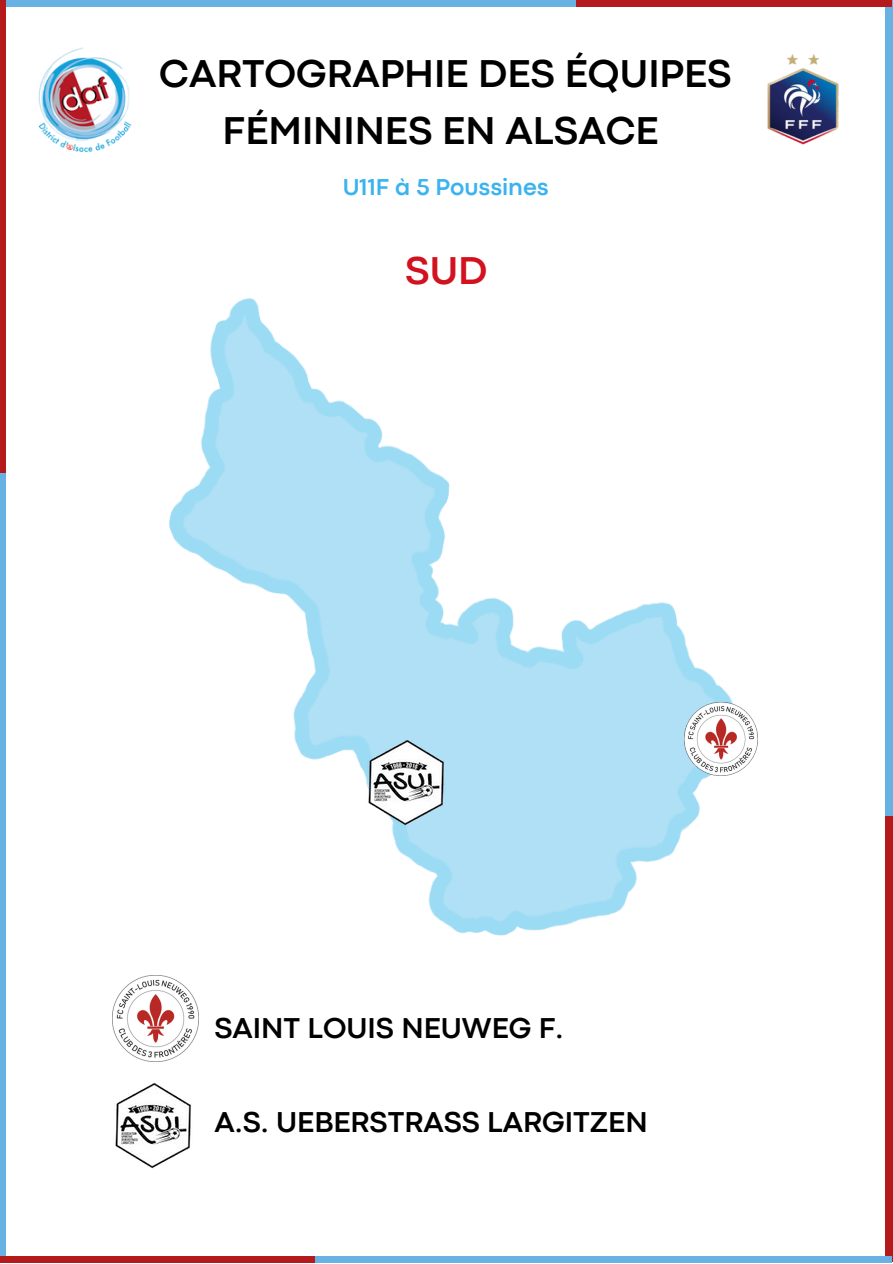
<style>
.page{position:relative;width:893px;height:1264px;background:#fff}
.page>*{position:absolute;margin:0;border:0;box-sizing:border-box;transform-origin:0 0}
.t1{font:700 40.5px/56.2px "Codec Pro";color:#000;text-align:center}
.t2{font:700 40.5px "Codec Pro";color:#d3121f}
.t3{font:700 30px "Codec Pro";color:#000}
.t4{font:700 24px "Codec Pro";color:#3ab3ef}
</style>
<div class="page">
<img style="left:38px;top:47px;width:94px;height:106px">
<img style="left:767px;top:54px;width:72px;height:91px">
<div style="left:885px;top:1px;width:7px;height:922px;background:#67b2e3"></div>
<div style="left:885px;top:816px;width:7px;height:445px;background:#b4191c"></div>
<div style="left:0;top:0;width:652px;height:6px;background:#67b2e3"></div>
<div style="left:576px;top:0;width:315px;height:6px;background:#b4191c"></div>
<div style="left:0;top:380px;width:5px;height:882px;background:#67b2e3"></div>
<div style="left:0;top:0;width:5px;height:473px;background:#b4191c"></div>
<div style="left:239px;top:1255px;width:652px;height:7px;background:#67b2e3"></div>
<div style="left:0;top:1255px;width:315px;height:7px;background:#b4191c"></div>
<img style="left:169px;top:298px;width:564px;height:638px">
<img style="left:365px;top:737px;width:81px;height:89px">
<img style="left:115px;top:1082px;width:77px;height:87px">
<img style="left:684px;top:702px;width:73px;height:73px">
<img style="left:112px;top:975px;width:86px;height:86px">
<p class="t1" style="left:159px;top:49px;width:573px">CARTOGRAPHIE DES ÉQUIPES<br>FÉMININES EN ALSACE</p>
<p class="t4" style="left:343px;top:179px;width:207px">U11F à 5 Poussines</p>
<p class="t2" style="left:405px;top:256px;width:83px">SUD</p>
<p class="t3" style="left:214px;top:1017px;width:351px">SAINT LOUIS NEUWEG F.</p>
<p class="t3" style="left:214px;top:1111px;width:434px">A.S. UEBERSTRASS LARGITZEN</p>
</div>
